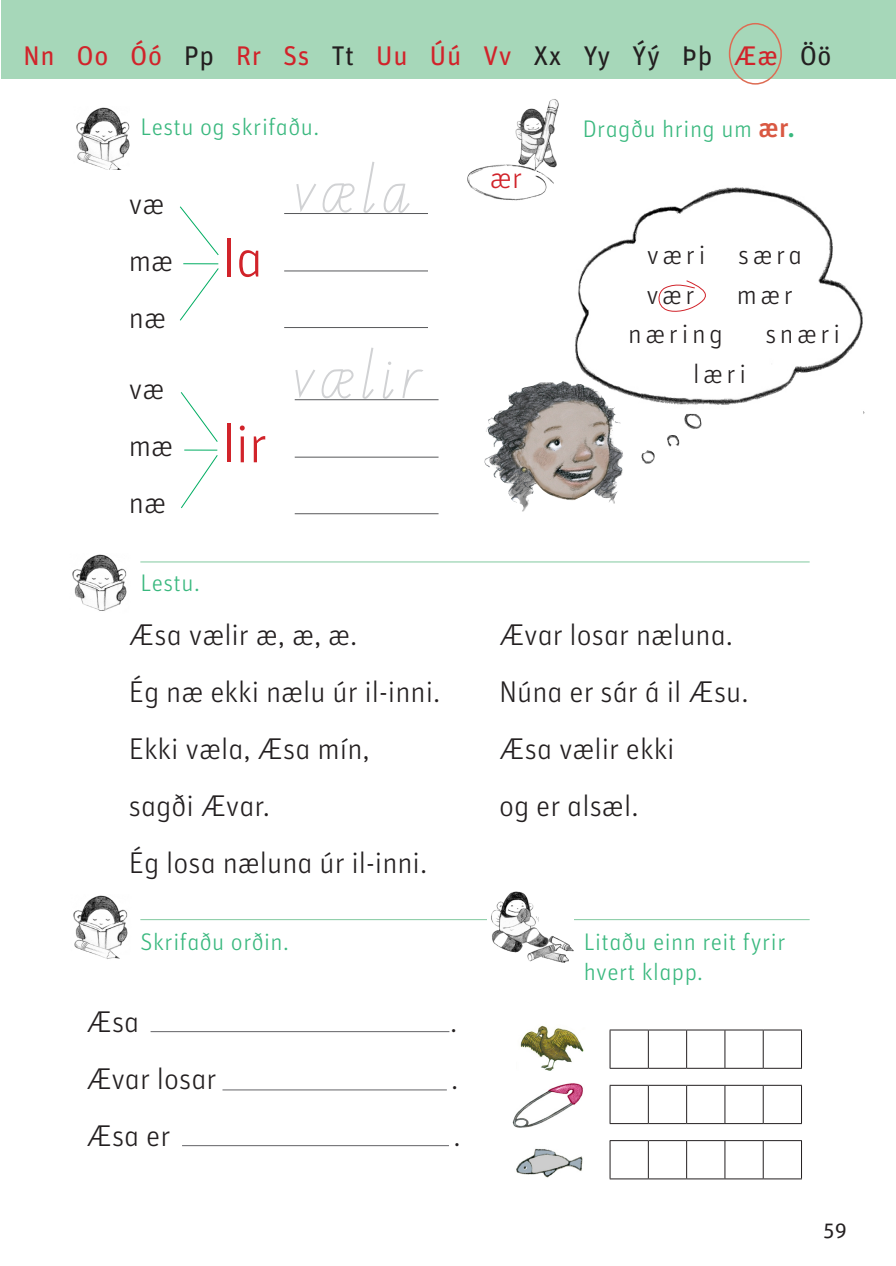
<style>
.page{position:relative;width:896px;height:1266px;background:#fff}
.page>*{position:absolute;margin:0;border:0;box-sizing:border-box;transform-origin:0 0}
.t1{font:72px "Skriftis Krokar";letter-spacing:.08em;color:#d1d2d4}
.t2{font:54px "Unit Light Alternate";color:#d1232a}
.t3{font:30px/57px "Unit Light Alternate";color:#231f20}
.t4{font:30px "Unit Light Alternate";color:#d1232a}
.t5{font:27px "Unit Regular Alternate";letter-spacing:.02em;color:#d1232a}
.t6{font:27px/39.8px "Unit Light Alternate";letter-spacing:.13em;color:#231f20}
.t7{font:24px/30px "Unit Light Alternate";letter-spacing:.02em;color:#39b87e}
.t8{font:21px "Unit Regular Alternate";color:#231f20}
.s1{color:#231f20}
.s2{font-size:54px;color:#d1232a}
.s3{font-size:30px;color:#231f20}
.s4{font-family:"Unit Medium Alternate";font-size:27px;color:#d95842}
.s5{font-family:"Unit Medium Alternate";font-size:27px}
</style>
<div class="page">
<div style="left:1px;top:0;width:894px;height:78px;background:#a6d7b9"></div>
<hr style="left:140px;top:919px;width:669px;height:1px;background:#90cfaa">
<div style="left:728px;top:23px;width:53px;height:62px;border:2px solid #dd6c53;border-radius:50%"></div>
<img style="left:76px;top:107px;width:53px;height:62px">
<hr style="left:140px;top:561px;width:669px;height:1px;background:#90cfaa">
<img style="left:72px;top:554px;width:55px;height:57px">
<img style="left:73px;top:895px;width:55px;height:64px">
<hr style="left:284px;top:213px;width:144px;height:1px;background:#57585a">
<hr style="left:284px;top:270px;width:144px;height:1px;background:#57585a">
<hr style="left:284px;top:327px;width:144px;height:1px;background:#57585a">
<hr style="left:295px;top:399px;width:143px;height:1px;background:#57585a">
<hr style="left:295px;top:457px;width:143px;height:1px;background:#57585a">
<hr style="left:295px;top:513px;width:143px;height:1px;background:#57585a">
<img style="left:575px;top:187px;width:290px;height:239px">
<img style="left:467px;top:99px;width:92px;height:102px">
<img style="left:640px;top:414px;width:61px;height:50px">
<hr style="left:763px;top:1029px;width:38px;height:1px;background:#231f20">
<hr style="left:801px;top:1030px;width:1px;height:37px;background:#231f20">
<hr style="left:763px;top:1067px;width:38px;height:1px;background:#231f20">
<hr style="left:609px;top:1029px;width:39px;height:1px;background:#231f20">
<hr style="left:609px;top:1030px;width:1px;height:37px;background:#231f20">
<hr style="left:609px;top:1067px;width:39px;height:1px;background:#231f20">
<hr style="left:648px;top:1029px;width:38px;height:1px;background:#231f20">
<hr style="left:648px;top:1030px;width:1px;height:37px;background:#231f20">
<hr style="left:648px;top:1067px;width:38px;height:1px;background:#231f20">
<hr style="left:686px;top:1029px;width:38px;height:1px;background:#231f20">
<hr style="left:686px;top:1030px;width:1px;height:37px;background:#231f20">
<hr style="left:686px;top:1067px;width:38px;height:1px;background:#231f20">
<hr style="left:724px;top:1029px;width:39px;height:1px;background:#231f20">
<hr style="left:724px;top:1030px;width:1px;height:37px;background:#231f20">
<hr style="left:762px;top:1030px;width:1px;height:37px;background:#231f20">
<hr style="left:724px;top:1067px;width:39px;height:1px;background:#231f20">
<hr style="left:763px;top:1084px;width:38px;height:1px;background:#231f20">
<hr style="left:801px;top:1085px;width:1px;height:38px;background:#231f20">
<hr style="left:763px;top:1123px;width:38px;height:1px;background:#231f20">
<hr style="left:609px;top:1084px;width:39px;height:1px;background:#231f20">
<hr style="left:609px;top:1085px;width:1px;height:38px;background:#231f20">
<hr style="left:609px;top:1123px;width:39px;height:1px;background:#231f20">
<hr style="left:648px;top:1084px;width:38px;height:1px;background:#231f20">
<hr style="left:648px;top:1085px;width:1px;height:38px;background:#231f20">
<hr style="left:648px;top:1123px;width:38px;height:1px;background:#231f20">
<hr style="left:686px;top:1084px;width:38px;height:1px;background:#231f20">
<hr style="left:686px;top:1085px;width:1px;height:38px;background:#231f20">
<hr style="left:686px;top:1123px;width:38px;height:1px;background:#231f20">
<hr style="left:724px;top:1084px;width:39px;height:1px;background:#231f20">
<hr style="left:724px;top:1085px;width:1px;height:38px;background:#231f20">
<hr style="left:762px;top:1085px;width:1px;height:38px;background:#231f20">
<hr style="left:724px;top:1123px;width:39px;height:1px;background:#231f20">
<hr style="left:763px;top:1140px;width:38px;height:1px;background:#231f20">
<hr style="left:801px;top:1140px;width:1px;height:38px;background:#231f20">
<hr style="left:763px;top:1178px;width:38px;height:1px;background:#231f20">
<hr style="left:609px;top:1140px;width:39px;height:1px;background:#231f20">
<hr style="left:609px;top:1140px;width:1px;height:38px;background:#231f20">
<hr style="left:609px;top:1178px;width:39px;height:1px;background:#231f20">
<hr style="left:648px;top:1140px;width:38px;height:1px;background:#231f20">
<hr style="left:648px;top:1140px;width:1px;height:38px;background:#231f20">
<hr style="left:648px;top:1178px;width:38px;height:1px;background:#231f20">
<hr style="left:686px;top:1140px;width:38px;height:1px;background:#231f20">
<hr style="left:686px;top:1140px;width:1px;height:38px;background:#231f20">
<hr style="left:686px;top:1178px;width:38px;height:1px;background:#231f20">
<hr style="left:724px;top:1140px;width:39px;height:1px;background:#231f20">
<hr style="left:724px;top:1140px;width:1px;height:38px;background:#231f20">
<hr style="left:762px;top:1140px;width:1px;height:38px;background:#231f20">
<hr style="left:724px;top:1178px;width:39px;height:1px;background:#231f20">
<img style="left:520px;top:1025px;width:64px;height:45px">
<img style="left:512px;top:1083px;width:71px;height:45px">
<img style="left:516px;top:1148px;width:67px;height:30px">
<hr style="left:150px;top:1031px;width:299px;height:1px;background:#636366">
<hr style="left:222px;top:1089px;width:225px;height:1px;background:#636366">
<hr style="left:182px;top:1145px;width:267px;height:1px;background:#636366">
<img style="left:484px;top:381px;width:140px;height:130px">
<div style="left:649px;top:272px;width:66px;height:49px;background:#fff"></div>
<svg style="left:658px;top:280px;width:48px;height:32px"></svg>
<svg style="left:181px;top:392px;width:37px;height:50px"></svg>
<hr style="left:184px;top:450px;width:33px;height:1px;background:#00ad62">
<svg style="left:181px;top:455px;width:37px;height:53px"></svg>
<svg style="left:180px;top:206px;width:39px;height:49px"></svg>
<hr style="left:183px;top:263px;width:35px;height:1px;background:#00ad62">
<svg style="left:180px;top:268px;width:39px;height:53px"></svg>
<img style="left:487px;top:891px;width:87px;height:72px">
<p class="t5" style="left:23px;top:40px;width:809px">Nn Oo Óó <span class="s1">Pp</span> Rr Ss <span class="s1">Tt</span> Uu Úú Vv <span class="s1">Xx Yy Ýý Þþ</span> Ææ <span class="s1">Öö</span></p>
<p class="t7" style="left:140px;top:111px;width:180px">Lestu og skrifaðu.</p>
<p class="t3" style="left:129px;top:174px;width:136px">væ<br>mæ <span class="s2">la </span>næ</p>
<p class="t3" style="left:129px;top:360px;width:37px">væ</p>
<h2 class="t2" style="left:129px;top:412px;width:139px"><span class="s3">mæ</span> lir</h2>
<p class="t3" style="left:129px;top:474px;width:39px">næ</p>
<h1 class="t1" style="left:292px;top:149px;width:117px">væla</h1>
<h1 class="t1" style="left:291px;top:335px;width:129px">vælir</h1>
<p class="t7" style="left:140px;top:567px;width:61px">Lestu.</p>
<p class="t3" style="left:129px;top:605px;width:313px">Æsa vælir æ, æ, æ.<br>Ég næ ekki nælu úr il-inni.<br>Ekki væla, Æsa mín, sagði Ævar.<br>Ég losa næluna úr il-inni.</p>
<p class="t7" style="left:140px;top:926px;width:150px">Skrifaðu orðin.</p>
<p class="t3" style="left:86px;top:992px;width:55px">Æsa</p>
<p class="t3" style="left:86px;top:1049px;width:131px">Ævar losar</p>
<p class="t3" style="left:86px;top:1106px;width:85px">Æsa er</p>
<p class="t3" style="left:450px;top:992px;width:9px">.</p>
<p class="t3" style="left:451px;top:1049px;width:9px">.</p>
<p class="t3" style="left:453px;top:1106px;width:9px">.</p>
<p class="t4" style="left:490px;top:160px;width:33px">ær</p>
<p class="t7" style="left:582px;top:114px;width:214px">Dragðu hring um <span class="s4">ær</span><span class="s5">.</span></p>
<p class="t6" style="left:646px;top:234px;width:157px">væri særa vær</p>
<p class="t6" style="left:736px;top:274px;width:57px">mær</p>
<p class="t6" style="left:628px;top:314px;width:96px">næring</p>
<p class="t6" style="left:765px;top:314px;width:76px">snæri</p>
<p class="t6" style="left:693px;top:353px;width:55px">læri</p>
<p class="t3" style="left:499px;top:605px;width:251px">Ævar losar næluna.<br>Núna er sár á il Æsu.<br>Æsa vælir ekki<br>og er alsæl.</p>
<p class="t7" style="left:583px;top:926px;width:203px">Litaðu einn reit fyrir hvert klapp.</p>
<p class="t8" style="left:823px;top:1216px;width:25px">59</p>
</div>
